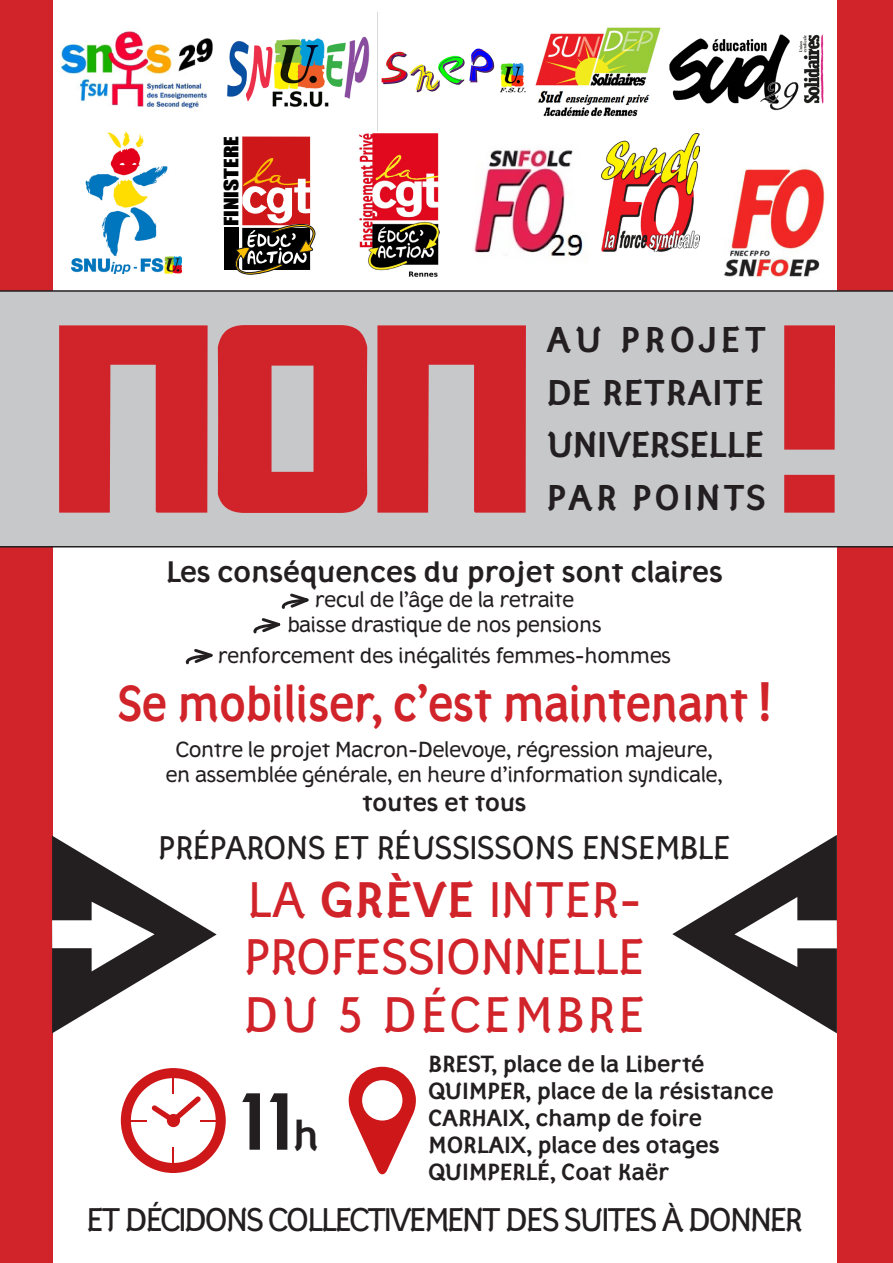
<style>
.page{position:relative;width:893px;height:1263px;background:#fff}
.page>*{position:absolute;margin:0;border:0;box-sizing:border-box;transform-origin:0 0}
.t1{font:300px "Transformers Movie";color:#d1232a}
.t2{font:700 78px "Styllo";color:#231f20}
.t3{font:700 48.75px "Styllo";letter-spacing:-.005em;color:#d1232a;scale:.88 1}
.t4{font:48px "Styllo";color:#d1232a}
.t5{font:48px "Styllo";letter-spacing:.08em;color:#d1232a}
.t6{font:700 34.5px/52.5px "Styllo";letter-spacing:.03em;color:#231f20;text-align:justify}
.t7{font:31.5px "Styllo";letter-spacing:-.05em;color:#231f20}
.t8{font:31.5px "Styllo";color:#231f20}
.t9{font:700 28.5px "Styllo";color:#231f20}
.t10{font:700 24px "Styllo";letter-spacing:-.005em;color:#231f20}
.t11{font:700 22.5px "Styllo";color:#231f20}
.t12{font:21px "Styllo";color:#231f20}
.t13{font:18.3px "Impact";color:#000;scale:1.27 1}
.s1{font-weight:700}
.s2{font-size:40.5px}
</style>
<div class="page">
<img style="left:377px;top:12px;width:149px;height:119px">
<img style="left:52px;top:18px;width:161px;height:108px">
<img style="left:724px;top:168px;width:101px;height:109px">
<div style="left:0;top:0;width:52px;height:1263px;background:#d1232a"></div>
<div style="left:837px;top:0;width:56px;height:1263px;background:#d1232a"></div>
<div style="left:0;top:290px;width:893px;height:257px;background:#c7c8ca"></div>
<img style="left:227px;top:36px;width:143px;height:71px">
<img style="left:71px;top:132px;width:111px;height:142px">
<img style="left:669px;top:34px;width:155px;height:77px">
<img style="left:474px;top:149px;width:111px;height:108px">
<img style="left:602px;top:134px;width:98px;height:117px">
<div style="left:224px;top:228px;width:15px;height:42px;background:#000"></div>
<svg style="left:235px;top:137px;width:80px;height:138px"></svg>
<img style="left:359px;top:133px;width:81px;height:144px">
<svg style="left:52px;top:836px;width:165px;height:197px"></svg>
<svg style="left:672px;top:835px;width:165px;height:198px"></svg>
<svg style="left:121px;top:1068px;width:105px;height:105px"></svg>
<hr style="left:172px;top:1147px;width:2px;height:20px;background:#cd1719">
<svg style="left:349px;top:1067px;width:67px;height:107px"></svg>
<svg style="left:253px;top:593px;width:56px;height:41px"></svg>
<svg style="left:185px;top:649px;width:28px;height:16px"></svg>
<img style="left:535px;top:27px;width:126px;height:90px">
<p class="t13" style="left:217px;top:226px;width:72px;rotate:-90deg">FINISTERE</p>
<p class="t1" style="left:54px;top:227px;width:786px">NON !</p>
<p class="t6" style="left:546px;top:314px;width:220px">AU PROJET DE RETRAITE UNIVERSELLE PAR POINTS</p>
<p class="t9" style="left:166px;top:553px;width:558px">Les conséquences du projet sont claires</p>
<p class="t12" style="left:315px;top:586px;width:260px">recul de l’âge de la retraite</p>
<p class="t12" style="left:287px;top:612px;width:315px">baisse drastique de nos pensions</p>
<p class="t12" style="left:218px;top:642px;width:454px">renforcement des inégalités femmes-hommes</p>
<p class="t3" style="left:118px;top:673px;width:743px">Se mobiliser, c’est maintenant !</p>
<p class="t12" style="left:176px;top:737px;width:538px">Contre le projet Macron-Delevoye, régression majeure,</p>
<p class="t12" style="left:166px;top:762px;width:558px">en assemblée générale, en heure d’information syndicale,</p>
<p class="t10" style="left:362px;top:787px;width:166px">toutes et tous</p>
<p class="t8" style="left:158px;top:829px;width:574px">PRÉPARONS ET RÉUSSISSONS ENSEMBLE</p>
<p class="t4" style="left:248px;top:870px;width:395px">LA <span class="s1">GRÈVE</span> INTER-</p>
<p class="t4" style="left:244px;top:928px;width:402px">PROFESSIONNELLE</p>
<p class="t5" style="left:244px;top:985px;width:403px">DU 5 DÉCEMBRE</p>
<p class="t2" style="left:240px;top:1073px;width:81px">11<span class="s2">h</span></p>
<p class="t11" style="left:428px;top:1050px;width:278px">BREST, place de la Liberté</p>
<p class="t11" style="left:428px;top:1077px;width:347px">QUIMPER, place de la résistance</p>
<p class="t11" style="left:428px;top:1104px;width:275px">CARHAIX, champ de foire</p>
<p class="t11" style="left:428px;top:1131px;width:293px">MORLAIX, place des otages</p>
<p class="t11" style="left:428px;top:1158px;width:243px">QUIMPERLÉ, Coat Kaër</p>
<p class="t7" style="left:87px;top:1200px;width:717px">ET DÉCIDONS COLLECTIVEMENT DES SUITES À DONNER</p>
</div>
